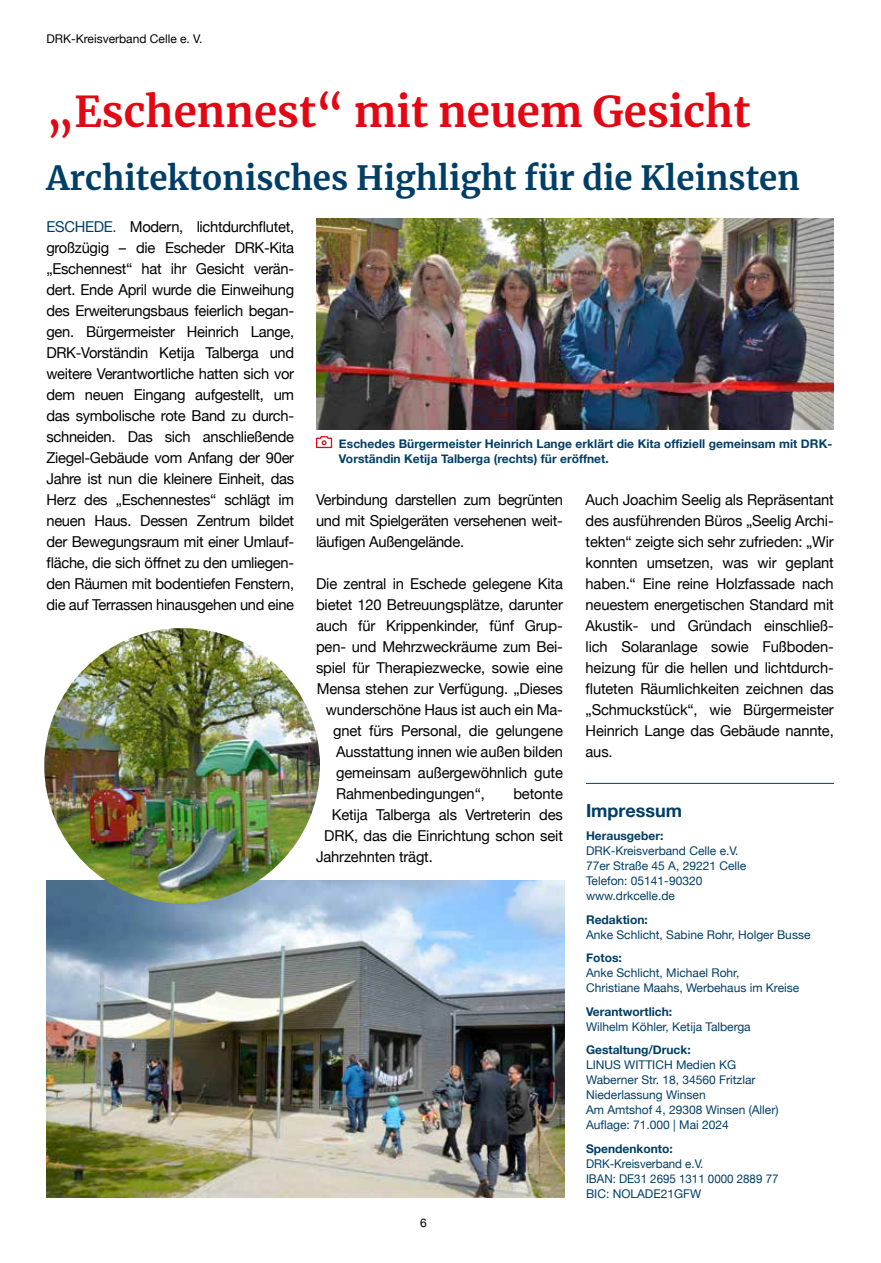
<style>
.page{position:relative;width:881px;height:1263px;background:#fff}
.page>*{position:absolute;margin:0;border:0;box-sizing:border-box;transform-origin:0 0}
.t1{font:700 42px "Merriweather";color:#e30613}
.t2{font:700 33px "Merriweather";color:#003e66}
.t3{font:700 18px "Helvetica Neue";color:#003e66}
.t4{font:15px/21px "Helvetica Neue";letter-spacing:-.01em;color:#000;text-align:justify}
.t5{font:12px/15px "Helvetica Neue";color:#003e66}
.t6{font:700 12px/15px "Helvetica Neue";letter-spacing:.005em;color:#003e66}
.t7{font:12px/15px "Helvetica Neue";color:#003e66;scale:.96 1}
.t8{font:12px "Helvetica Neue";color:#000}
.s1{color:#003e66}
</style>
<div class="page">
<img style="left:47px;top:881px;width:517px;height:317px">
<img style="left:316px;top:218px;width:517px;height:212px">
<svg style="left:316px;top:436px;width:16px;height:13px"></svg>
<img style="left:44px;top:628px;width:276px;height:275px;border-radius:138px">
<hr style="left:585px;top:783px;width:248px;height:1px;background:#003e66">
<p class="t8" style="left:46px;top:30px;width:157px">DRK-Kreisverband Celle e. V.</p>
<h1 class="t1" style="left:46px;top:83px;width:705px">„Eschennest“ mit neuem Gesicht</h1>
<h2 class="t2" style="left:46px;top:155px;width:754px">Architektonisches Highlight für die Kleinsten</h2>
<p class="t4" style="left:46px;top:217px;width:249px"><span class="s1">ESCHEDE.</span> Modern, lichtdurchflutet, großzügig – die Escheder DRK-Kita „Eschennest“ hat ihr Gesicht verän&shy;dert. Ende April wurde die Einweihung des Erweiterungsbaus feierlich began&shy;gen. Bürgermeister Heinrich Lange, DRK-Vorständin Ketija Talberga und weitere Verantwortliche hatten sich vor dem neuen Eingang aufgestellt, um das symbolische rote Band zu durch&shy;schneiden. Das sich anschließende Ziegel-Gebäude vom Anfang der 90er Jahre ist nun die kleinere Einheit, das Herz des „Eschennestes“ schlägt im neuen Haus. Dessen Zentrum bildet der Bewegungsraum mit einer Umlauf&shy;fläche, die sich öffnet zu den umliegen&shy;den Räumen mit bodentiefen Fenstern, die auf Terrassen hinausgehen und eine</p>
<p class="t6" style="left:339px;top:437px;width:494px">Eschedes Bürgermeister Heinrich Lange erklärt die Kita offiziell gemeinsam mit DRK-<br>Vorständin Ketija Talberga (rechts) für eröffnet.</p>
<p class="t4" style="left:316px;top:490px;width:248px">Verbindung darstellen zum begrünten und mit Spielgeräten versehenen weit&shy;läufigen Außengelände.</p>
<p class="t4" style="left:316px;top:574px;width:248px">Die zentral in Eschede gelegene Kita</p>
<p class="t4" style="left:316px;top:595px;width:248px">bietet 120 Betreuungsplätze, darunter</p>
<p class="t4" style="left:316px;top:616px;width:248px">auch für Krippenkinder, fünf Grup-</p>
<p class="t4" style="left:316px;top:637px;width:248px">pen- und Mehrzweckräume zum Bei-</p>
<p class="t4" style="left:316px;top:658px;width:248px">spiel für Therapiezwecke, sowie eine</p>
<p class="t4" style="left:316px;top:679px;width:248px">Mensa stehen zur Verfügung. „Dieses</p>
<p class="t4" style="left:325px;top:700px;width:239px">wunderschöne Haus ist auch ein Ma-</p>
<p class="t4" style="left:333px;top:721px;width:231px">gnet fürs Personal, die gelungene</p>
<p class="t4" style="left:336px;top:742px;width:228px">Ausstattung innen wie außen bilden</p>
<p class="t4" style="left:336px;top:763px;width:228px">gemeinsam außergewöhnlich gute</p>
<p class="t4" style="left:336px;top:784px;width:150px">Rahmenbedingungen“,</p>
<p class="t4" style="left:513px;top:784px;width:51px">betonte</p>
<p class="t4" style="left:331px;top:805px;width:232px">Ketija Talberga als Vertreterin des</p>
<p class="t4" style="left:324px;top:826px;width:240px">DRK, das die Einrichtung schon seit</p>
<p class="t4" style="left:316px;top:847px;width:118px">Jahrzehnten trägt.</p>
<p class="t8" style="left:420px;top:1214px;width:8px">6</p>
<p class="t4" style="left:585px;top:490px;width:250px">Auch Joachim Seelig als Repräsentant des ausführenden Büros „Seelig Archi&shy;tekten“ zeigte sich sehr zufrieden: „Wir konnten umsetzen, was wir geplant haben.“ Eine reine Holzfassade nach neuestem energetischen Standard mit Akustik- und Gründach einschließ&shy;lich Solaranlage sowie Fußboden&shy;heizung für die hellen und lichtdurch&shy;fluteten Räumlichkeiten zeichnen das „Schmuckstück“, wie Bürgermeister Heinrich Lange das Gebäude nannte, aus.</p>
<p class="t3" style="left:585px;top:796px;width:97px">Impressum</p>
<p class="t6" style="left:585px;top:829px;width:79px">Herausgeber:</p>
<p class="t5" style="left:585px;top:844px;width:162px">DRK-Kreisverband Celle e.V.<br>77er Straße 45 A, 29221 Celle<br>Telefon: 05141-90320 www.drkcelle.de</p>
<p class="t6" style="left:585px;top:912px;width:63px">Redaktion:</p>
<p class="t5" style="left:585px;top:928px;width:226px">Anke Schlicht, Sabine Rohr, Holger Busse</p>
<p class="t6" style="left:585px;top:951px;width:37px">Fotos:</p>
<p class="t5" style="left:585px;top:966px;width:215px">Anke Schlicht, Michael Rohr,<br>Christiane Maahs, Werbehaus im Kreise</p>
<p class="t6" style="left:585px;top:1004px;width:88px">Verantwortlich:</p>
<p class="t5" style="left:585px;top:1020px;width:166px">Wilhelm Köhler, Ketija Talberga</p>
<p class="t6" style="left:585px;top:1043px;width:106px">Gestaltung/Druck:</p>
<p class="t5" style="left:585px;top:1058px;width:194px">LINUS WITTICH Medien KG<br>Waberner Str. 18, 34560 Fritzlar<br>Niederlassung Winsen<br>Am Amtshof 4, 29308 Winsen (Aller)<br>Auflage: 71.000 | Mai 2024</p>
<p class="t6" style="left:585px;top:1141px;width:88px">Spendenkonto:</p>
<p class="t7" style="left:585px;top:1157px;width:202px">DRK-Kreisverband e.V.<br>IBAN: DE31 2695 1311 0000 2889 77<br>BIC: NOLADE21GFW</p>
</div>
